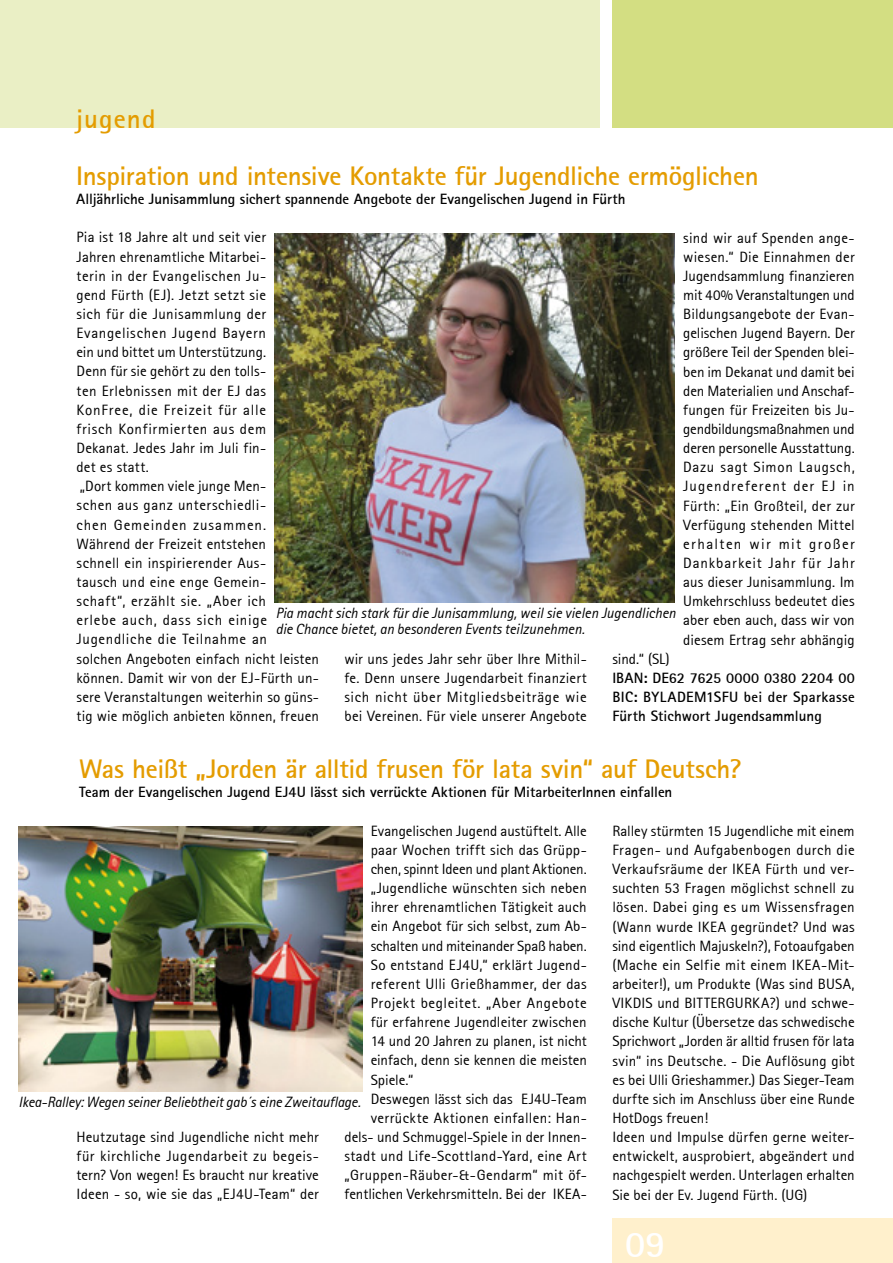
<style>
.page{position:relative;width:893px;height:1263px;background:#fff}
.page>*{position:absolute;margin:0;border:0;box-sizing:border-box;transform-origin:0 0}
.t1{font:37.5px "Rotis Sans Serif Bold 65";color:#fff}
.t2{font:27px "Rotis Sans Serif Bold 65";letter-spacing:-.01em;color:#e49c00}
.t3{font:15px/19.2px "Rotis Sans Serif 55";letter-spacing:.01em;color:#000;text-align:justify}
.t4{font:15px/19.2px "Rotis Sans Serif Bold 65";color:#000;text-align:justify}
.t5{font:15px/16.5px "Rotis Sans Serif Italic 56";color:#000}
.t6{font:15px "Rotis Sans Serif 55";letter-spacing:-.015em;color:#000}
.t7{font:15px "Rotis Sans Serif 55";letter-spacing:.04em;color:#000}
</style>
<div class="page">
<div style="left:612px;top:1218px;width:281px;height:45px;background:#fff0cc"></div>
<div style="left:0;top:0;width:600px;height:128px;background:#eaefc5"></div>
<div style="left:612px;top:0;width:281px;height:128px;background:#d3de82"></div>
<img style="left:275px;top:234px;width:400px;height:369px">
<img style="left:18px;top:826px;width:344px;height:266px">
<h2 class="t2" style="left:76px;top:101px;width:81px">jugend</h2>
<h2 class="t2" style="left:76px;top:159px;width:684px">Inspiration und intensive Kontakte für Jugendliche ermöglichen</h2>
<p class="t4" style="left:76px;top:189px;width:551px">Alljährliche Junisammlung sichert spannende Angebote der Evangelischen Jugend in Fürth</p>
<p class="t3" style="left:77px;top:228px;width:244px;text-align:left">Pia ist 18 Jahre alt und seit vier<br>Jahren ehrenamtliche Mitarbei-<br>terin in der Evangelischen Ju-<br>gend Fürth (EJ). Jetzt setzt sie<br>sich für die Junisammlung der<br>Evangelischen Jugend Bayern<br>ein und bittet um Unterstützung.<br>Denn für sie gehört zu den tolls-<br>ten Erlebnissen mit der EJ das<br>KonFree, die Freizeit für alle<br>frisch Konfirmierten aus dem<br>Dekanat. Jedes Jahr im Juli fin-<br>det es statt.<br>„Dort kommen viele junge Men-<br>schen aus ganz unterschiedli-<br>chen Gemeinden zusammen.<br>Während der Freizeit entstehen<br>schnell ein inspirierender Aus-<br>tausch und eine enge Gemein&shy;schaft“, erzählt sie. „Aber ich<br>erlebe auch, dass sich einige<br>Jugendliche die Teilnahme an<br>solchen Angeboten einfach nicht leisten können. Damit wir von der EJ-Fürth un&shy;sere Veranstaltungen weiterhin so güns&shy;tig wie möglich anbieten können, freuen</p>
<p class="t3" style="left:683px;top:228px;width:173px">sind wir auf Spenden ange&shy;wiesen.“ Die Einnahmen der Jugendsammlung finanzieren mit 40% Veranstaltungen und Bildungsangebote der Evan&shy;gelischen Jugend Bayern. Der größere Teil der Spenden blei&shy;ben im Dekanat und damit bei den Materialien und Anschaf&shy;fungen für Freizeiten bis Ju&shy;gendbildungsmaßnahmen und deren personelle Ausstattung.<br>Dazu sagt Simon Laugsch, Jugendreferent der EJ in Fürth: „Ein Großteil, der zur Verfügung stehenden Mittel erhalten wir mit großer Dankbarkeit Jahr für Jahr aus dieser Junisammlung. Im Umkehrschluss bedeutet dies aber eben auch, dass wir von diesem Ertrag sehr abhängig</p>
<p class="t5" style="left:276px;top:605px;width:402px">Pia macht sich stark für die Junisammlung, weil sie vielen Jugendlichen die Chance bietet, an besonderen Events teilzunehmen.</p>
<p class="t3" style="left:612px;top:649px;width:59px">sind.“ (SL)</p>
<p class="t4" style="left:612px;top:668px;width:244px">IBAN: DE62 7625 0000 0380 2204 00<br>BIC: BYLADEM1SFU bei der Sparkasse Fürth Stichwort Jugendsammlung</p>
<p class="t3" style="left:344px;top:649px;width:244px">wir uns jedes Jahr sehr über Ihre Mithil&shy;fe. Denn unsere Jugendarbeit finanziert sich nicht über Mitgliedsbeiträge wie bei Vereinen. Für viele unserer Angebote</p>
<h2 class="t2" style="left:79px;top:752px;width:663px">Was heißt „Jorden är alltid frusen för lata svin“ auf Deutsch?</h2>
<p class="t4" style="left:79px;top:782px;width:595px">Team der Evangelischen Jugend EJ4U lässt sich verrückte Aktionen für MitarbeiterInnen einfallen</p>
<p class="t3" style="left:371px;top:821px;width:218px">Evangelischen Jugend austüftelt. Alle</p>
<p class="t3" style="left:371px;top:840px;width:218px">paar Wochen trifft sich das Grüpp-</p>
<p class="t6" style="left:371px;top:860px;width:218px">chen, spinnt Ideen und plant Aktionen.</p>
<p class="t3" style="left:371px;top:878px;width:218px">„Jugendliche wünschten sich neben</p>
<p class="t3" style="left:371px;top:897px;width:218px">ihrer ehrenamtlichen Tätigkeit auch</p>
<p class="t3" style="left:371px;top:916px;width:218px">ein Angebot für sich selbst, zum Ab-</p>
<p class="t6" style="left:371px;top:936px;width:218px">schalten und miteinander Spaß haben.</p>
<p class="t3" style="left:371px;top:955px;width:218px">So entstand EJ4U,“ erklärt Jugend-</p>
<p class="t3" style="left:371px;top:974px;width:218px">referent Ulli Grießhammer, der das</p>
<p class="t7" style="left:371px;top:994px;width:218px">Projekt begleitet. „Aber Angebote</p>
<p class="t3" style="left:371px;top:1012px;width:218px">für erfahrene Jugendleiter zwischen</p>
<p class="t3" style="left:371px;top:1031px;width:218px">14 und 20 Jahren zu planen, ist nicht</p>
<p class="t3" style="left:371px;top:1050px;width:218px">einfach, denn sie kennen die meisten</p>
<p class="t3" style="left:371px;top:1070px;width:44px">Spiele.“</p>
<p class="t3" style="left:371px;top:1089px;width:218px">Deswegen lässt sich das EJ4U-Team</p>
<p class="t3" style="left:371px;top:1108px;width:218px">verrückte Aktionen einfallen: Han-</p>
<p class="t3" style="left:344px;top:1127px;width:244px">dels- und Schmuggel-Spiele in der Innen-</p>
<p class="t3" style="left:344px;top:1146px;width:244px">stadt und Life-Scottland-Yard, eine Art</p>
<p class="t3" style="left:344px;top:1165px;width:244px">„Gruppen-Räuber-&amp;-Gendarm“ mit öf-</p>
<p class="t3" style="left:344px;top:1184px;width:244px">fentlichen Verkehrsmitteln. Bei der IKEA-</p>
<p class="t5" style="left:18px;top:1094px;width:344px">Ikea-Ralley: Wegen seiner Beliebtheit gab´s eine Zweitauflage.</p>
<p class="t3" style="left:77px;top:1127px;width:244px">Heutzutage sind Jugendliche nicht mehr für kirchliche Jugendarbeit zu begeis&shy;tern? Von wegen! Es braucht nur kreative Ideen - so, wie sie das „EJ4U-Team“ der</p>
<p class="t3" style="left:612px;top:821px;width:244px;text-align:left">Ralley stürmten 15 Jugendliche mit einem Fragen- und Aufgabenbogen durch die Verkaufsräume der IKEA Fürth und ver&shy;suchten 53 Fragen möglichst schnell zu lösen. Dabei ging es um Wissensfragen (Wann wurde IKEA gegründet? Und was sind eigentlich Majuskeln?), Fotoaufgaben (Mache ein Selfie mit einem IKEA-Mit&shy;arbeiter!), um Produkte (Was sind BUSA, VIKDIS und BITTERGURKA?) und schwe&shy;dische Kultur (Übersetze das schwedische Sprichwort „Jorden är alltid frusen för lata svin“ ins Deutsche. - Die Auflösung gibt es bei Ulli Grieshammer.) Das Sieger-Team durfte sich im Anschluss über eine Runde HotDogs freuen!<br>Ideen und Impulse dürfen gerne weiter&shy;entwickelt, ausprobiert, abgeändert und nachgespielt werden. Unterlagen erhalten Sie bei der Ev. Jugend Fürth. (UG)</p>
<h1 class="t1" style="left:625px;top:1220px;width:42px">09</h1>
</div>
